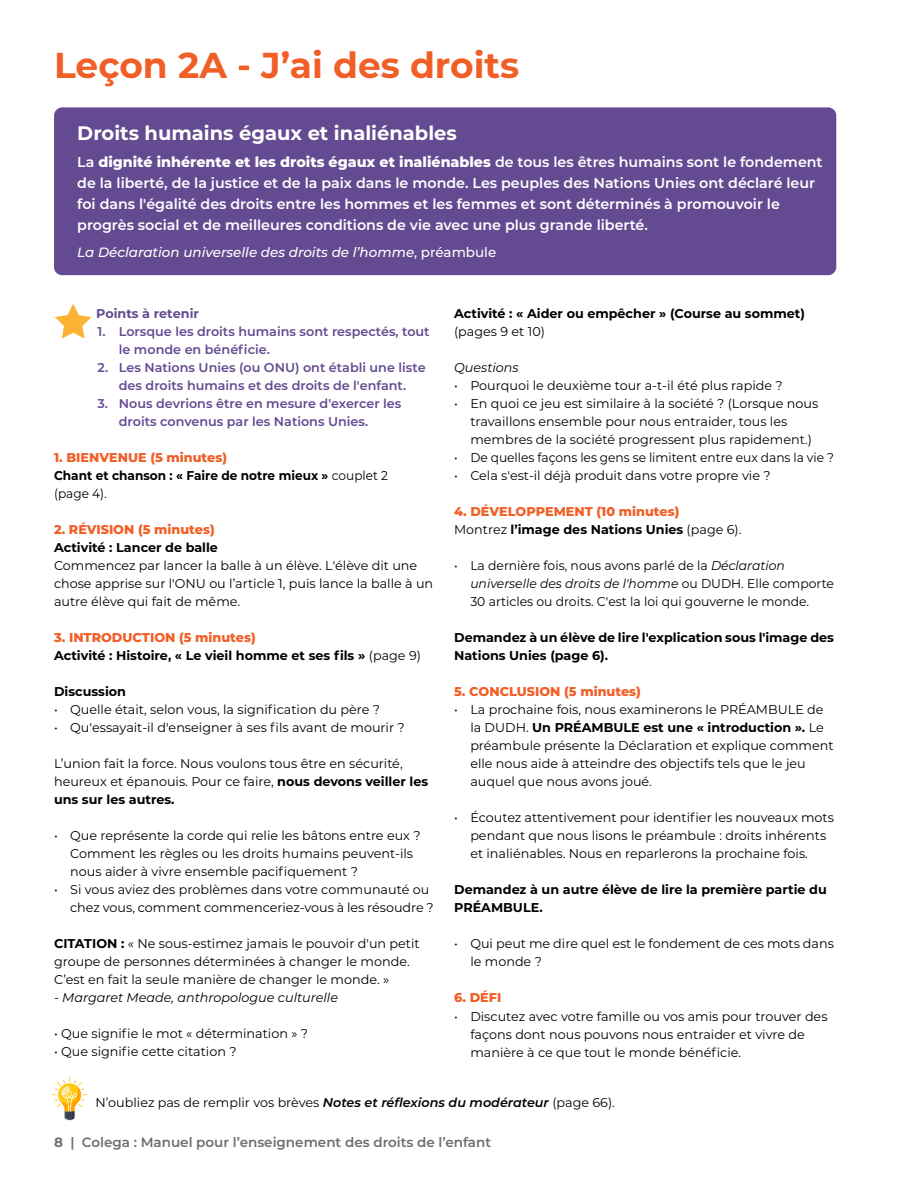
<style>
.page{position:relative;width:918px;height:1188px;background:#fff}
.page>*{position:absolute;margin:0;border:0;box-sizing:border-box;transform-origin:0 0}
.t1{font:700 36px "Montserrat";color:#f15f27}
.t2{font:700 19.5px "Montserrat";color:#fff}
.t3{font:600 14.25px/21px "Montserrat";color:#fff}
.t4{font:600 13.5px "Montserrat";color:#6d6e71}
.t5{font:italic 500 13.5px "Montserrat";color:#fff}
.t6{font:12.75px/18px "Montserrat";color:#000}
.t7{font:700 12.75px/18px "Montserrat";color:#000}
.t8{font:600 12.75px/18px "Montserrat";color:#644b91}
.t9{font:800 12.75px/18px "Montserrat";color:#f15f27}
.t10{font:700 12.75px/18px "Montserrat";color:#000;scale:.95 1}
.t11{font:12.75px "Montserrat";color:#000;scale:.96 1}
.t12{font:italic 12.75px "Montserrat";color:#000}
.t13{font:700 12.75px "Montserrat";color:#644b91}
.s1{font-weight:800}
.s2{font-style:normal}
.s3{font-weight:800;color:#f15f27}
.s4{font-weight:400}
.s5{font-weight:700}
.s6{font-weight:400;color:#000}
.s7{font-weight:700;color:#000}
.s8{font-style:italic}
.s9{font-weight:600;font-style:italic}
</style>
<div class="page">
<div style="left:54px;top:107px;width:782px;height:168px;background:#644b91;border-radius:8px"></div>
<svg style="left:55px;top:304px;width:37px;height:35px"></svg>
<svg style="left:52px;top:1077px;width:35px;height:43px"></svg>
<h1 class="t1" style="left:54px;top:39px;width:467px">Leçon 2A - J’ai des droits</h1>
<h2 class="t2" style="left:77px;top:119px;width:381px">Droits humains égaux et inaliénables</h2>
<p class="t3" style="left:77px;top:151px;width:747px">La <span class="s1">dignité inhérente et les droits égaux et inaliénables</span> de tous les êtres humains sont le fondement de la liberté, de la justice et de la paix dans le monde. Les peuples des Nations Unies ont déclaré leur foi dans l'égalité des droits entre les hommes et les femmes et sont déterminés à promouvoir le progrès social et de meilleures conditions de vie avec une plus grande liberté.</p>
<p class="t5" style="left:77px;top:243px;width:421px">La Déclaration universelle des droits de l’homme<span class="s2">, préambule</span></p>
<p class="t13" style="left:96px;top:304px;width:105px">Points à retenir</p>
<p class="t8" style="left:119px;top:321px;width:312px;text-indent:-21px">1. Lorsque les droits humains sont respectés, tout le monde en bénéficie.</p>
<p class="t8" style="left:98px;top:357px;width:330px;text-align:center">2. Les Nations Unies (ou ONU) ont établi une liste des droits humains et des droits de l'enfant.</p>
<p class="t8" style="left:119px;top:393px;width:284px;text-indent:-21px">3. Nous devrions être en mesure d'exercer les droits convenus par les Nations Unies.</p>
<p class="t10" style="left:54px;top:447px;width:353px"><span class="s3">1. BIENVENUE (5 minutes)<br></span>Chant et chanson : « Faire de notre mieux » <span class="s4">couplet 2 (page 4).</span></p>
<p class="t9" style="left:54px;top:519px;width:162px">2. RÉVISION (5 minutes)</p>
<p class="t7" style="left:54px;top:537px;width:165px">Activité : Lancer de balle</p>
<p class="t6" style="left:54px;top:556px;width:381px">Commencez par lancer la balle à un élève. L'élève dit une chose apprise sur l'ONU ou l’article 1, puis lance la balle à un autre élève qui fait de même.</p>
<p class="t7" style="left:54px;top:627px;width:368px"><span class="s3">3. INTRODUCTION (5 minutes)<br></span>Activité : Histoire, « Le vieil homme et ses fils » <span class="s4">(page 9)</span></p>
<p class="t7" style="left:54px;top:681px;width:73px">Discussion</p>
<p class="t6" style="left:54px;top:700px;width:328px">• Quelle était, selon vous, la signification du père ?</p>
<p class="t6" style="left:54px;top:718px;width:352px">• Qu'essayait-il d'enseigner à ses fils avant de mourir ?</p>
<p class="t6" style="left:54px;top:754px;width:376px">L’union fait la force. Nous voulons tous être en sécurité, heureux et épanouis. Pour ce faire, <span class="s5">nous devons veiller les uns sur les autres.</span></p>
<p class="t6" style="left:70px;top:826px;width:352px;text-indent:-16px">• Que représente la corde qui relie les bâtons entre eux ?<br>Comment les règles ou les droits humains peuvent-ils nous aider à vivre ensemble pacifiquement ?</p>
<p class="t6" style="left:70px;top:880px;width:365px;text-indent:-16px">• Si vous aviez des problèmes dans votre communauté ou chez vous, comment commenceriez-vous à les résoudre ?</p>
<p class="t6" style="left:54px;top:934px;width:367px"><span class="s5">CITATION :</span> « Ne sous-estimez jamais le pouvoir d'un petit groupe de personnes déterminées à changer le monde.<br>C’est en fait la seule manière de changer le monde. »</p>
<p class="t12" style="left:54px;top:988px;width:286px">- Margaret Meade, anthropologue culturelle</p>
<p class="t6" style="left:54px;top:1024px;width:255px">• Que signifie le mot « détermination » ?</p>
<p class="t6" style="left:54px;top:1042px;width:184px">• Que signifie cette citation ?</p>
<p class="t7" style="left:454px;top:303px;width:352px">Activité : « Aider ou empêcher » (Course au sommet)</p>
<p class="t6" style="left:454px;top:322px;width:92px">(pages 9 et 10)</p>
<p class="t12" style="left:454px;top:358px;width:66px">Questions</p>
<p class="t6" style="left:454px;top:376px;width:330px">• Pourquoi le deuxième tour a-t-il été plus rapide ?</p>
<p class="t6" style="left:470px;top:394px;width:350px;text-indent:-16px">• En quoi ce jeu est similaire à la société ? (Lorsque nous travaillons ensemble pour nous entraider, tous les membres de la société progressent plus rapidement.)</p>
<p class="t11" style="left:454px;top:448px;width:397px">• De quelles façons les gens se limitent entre eux dans la vie ?</p>
<p class="t6" style="left:454px;top:466px;width:318px">• Cela s'est-il déjà produit dans votre propre vie ?</p>
<p class="t9" style="left:454px;top:501px;width:289px">4. DÉVELOPPEMENT (10 minutes)<br><span class="s6">Montrez</span> <span class="s7">l’image des Nations Unies</span> <span class="s6">(page 6).</span></p>
<p class="t6" style="left:470px;top:556px;width:365px;text-indent:-16px">• La dernière fois, nous avons parlé de la <span class="s8">Déclaration universelle des droits de l'homme</span> ou DUDH. Elle comporte<br>30 articles ou droits. C'est la loi qui gouverne le monde.</p>
<p class="t7" style="left:454px;top:627px;width:381px">Demandez à un élève de lire l'explication sous l'image des<br>Nations Unies (page 6).</p>
<p class="t9" style="left:454px;top:681px;width:188px">5. CONCLUSION (5 minutes)</p>
<p class="t6" style="left:470px;top:700px;width:365px;text-indent:-16px">• La prochaine fois, nous examinerons le PRÉAMBULE de la DUDH. <span class="s5">Un PRÉAMBULE est une « introduction ».</span> Le préambule présente la Déclaration et explique comment elle nous aide à atteindre des objectifs tels que le jeu auquel que nous avons joué.</p>
<p class="t6" style="left:470px;top:808px;width:365px;text-indent:-16px">• Écoutez attentivement pour identifier les nouveaux mots pendant que nous lisons le préambule : droits inhérents et inaliénables. Nous en reparlerons la prochaine fois.</p>
<p class="t7" style="left:454px;top:879px;width:374px">Demandez à un autre élève de lire la première partie du<br>PRÉAMBULE.</p>
<p class="t6" style="left:470px;top:934px;width:365px;text-indent:-16px">• Qui peut me dire quel est le fondement de ces mots dans le monde ?</p>
<p class="t9" style="left:454px;top:987px;width:49px">6. DÉFI</p>
<p class="t6" style="left:470px;top:1007px;width:359px;text-indent:-16px">• Discutez avec votre famille ou vos amis pour trouver des façons dont nous pouvons nous entraider et vivre de manière à ce que tout le monde bénéficie.</p>
<p class="t6" style="left:96px;top:1093px;width:521px">N’oubliez pas de remplir vos brèves <span class="s9">Notes et réflexions du modérateur</span> (page 66).</p>
<p class="t4" style="left:54px;top:1133px;width:439px"><span class="s5">8</span> | Colega : Manuel pour l’enseignement des droits de l’enfant</p>
</div>
